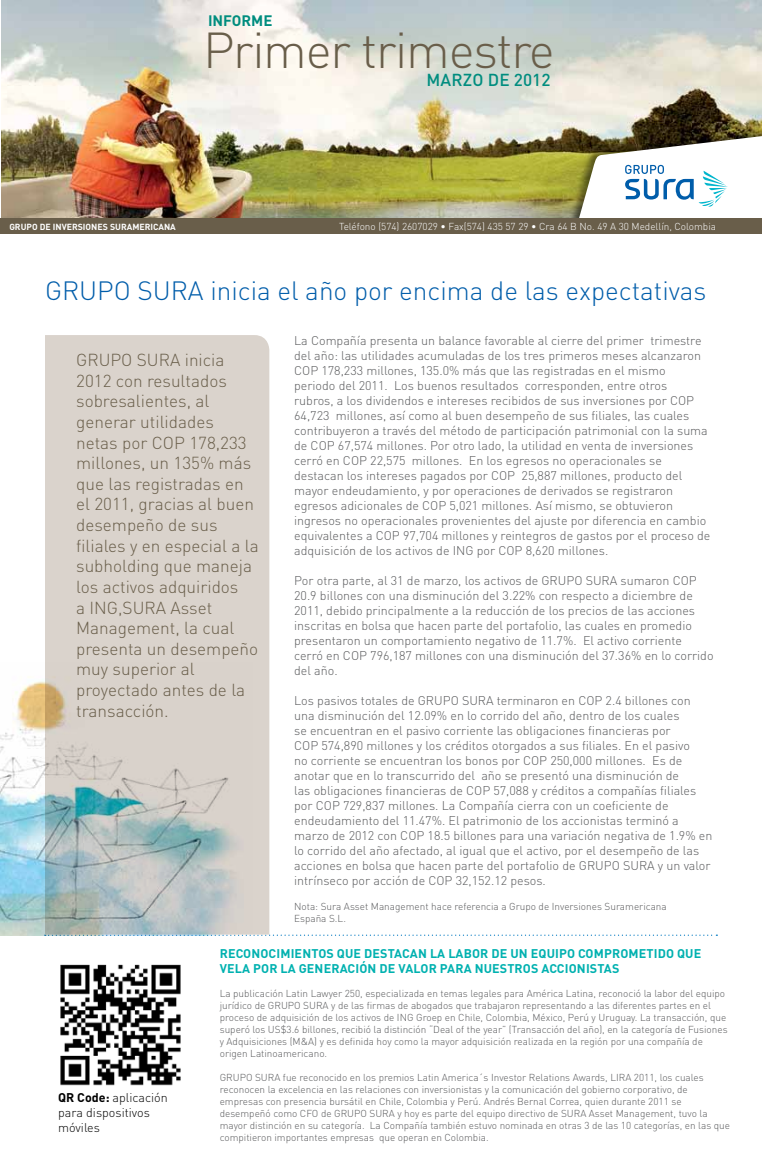
<style>
.page{position:relative;width:762px;height:1170px;background:#fff}
.page>*{position:absolute;margin:0;border:0;box-sizing:border-box;transform-origin:0 0}
.t1{font:300 49.75px "DIN Pro";letter-spacing:-.025em;color:#695e4a}
.t2{font:300 26.12px "DIN Pro";color:#005daa}
.t3{font:300 17.12px/20.6px "DIN Pro";color:#695e4a}
.t4{font:500 17.12px "DIN Pro";letter-spacing:.01em;color:#008d7f}
.t5{font:700 15px "DIN Pro";color:#008d7f}
.t6{font:300 12.5px/15px "DIN Pro";color:#58595b}
.t7{font:700 12.5px "DIN Pro";letter-spacing:.01em;color:#00b1b0}
.t8{font:300 12.5px/15px "DIN Pro";color:#000}
.t9{font:300 10px/12px "DIN Pro";color:#58595b}
.t10{font:300 10px "DIN Pro";color:#fff}
.t11{font:700 8.75px "DIN Pro";color:#fff}
.s1{font-weight:700}
</style>
<div class="page">
<img style="left:1px;top:0;width:761px;height:218px">
<div style="left:538px;top:124px;width:224px;height:216px;background:#000;opacity:.49"></div>
<svg style="left:549px;top:132px;width:213px;height:86px"></svg>
<svg style="left:625px;top:165px;width:102px;height:42px"></svg>
<svg style="left:538px;top:234px;width:224px;height:106px"></svg>
<div style="left:0;top:218px;width:762px;height:16px;background:#695e4a"></div>
<svg style="left:252px;top:934px;width:465px;height:1px"></svg>
<img style="left:60px;top:964px;width:121px;height:122px">
<div style="left:45px;top:335px;width:224px;height:599px;background:#dad3cc"></div>
<img style="left:0;top:663px;width:252px;height:272px">
<p class="t5" style="left:208px;top:10px;width:66px">INFORME</p>
<h1 class="t1" style="left:203px;top:16px;width:353px">Primer trimestre</h1>
<h3 class="t4" style="left:426px;top:68px;width:126px">MARZO DE 2012</h3>
<p class="t11" style="left:9px;top:220px;width:168px">GRUPO DE INVERSIONES SURAMERICANA</p>
<p class="t10" style="left:339px;top:219px;width:378px">Teléfono (574) 2607029 • Fax(574) 435 57 29 • Cra 64 B No. 49 A 30 Medellín, Colombia</p>
<h2 class="t2" style="left:45px;top:272px;width:663px">GRUPO SURA inicia el año por encima de las expectativas</h2>
<p class="t6" style="left:294px;top:332px;width:418px">La Compañía presenta un balance favorable al cierre del primer trimestre del año: las utilidades acumuladas de los tres primeros meses alcanzaron COP 178,233 millones, 135.0% más que las registradas en el mismo<br>periodo del 2011. Los buenos resultados corresponden, entre otros<br>rubros, a los dividendos e intereses recibidos de sus inversiones por COP 64,723 millones, así como al buen desempeño de sus filiales, las cuales contribuyeron a través del método de participación patrimonial con la suma de COP 67,574 millones. Por otro lado, la utilidad en venta de inversiones cerró en COP 22,575 millones. En los egresos no operacionales se destacan los intereses pagados por COP 25,887 millones, producto del mayor endeudamiento, y por operaciones de derivados se registraron egresos adicionales de COP 5,021 millones. Así mismo, se obtuvieron ingresos no operacionales provenientes del ajuste por diferencia en cambio equivalentes a COP 97,704 millones y reintegros de gastos por el proceso de adquisición de los activos de ING por COP 8,620 millones.</p>
<p class="t6" style="left:294px;top:572px;width:421px">Por otra parte, al 31 de marzo, los activos de GRUPO SURA sumaron COP 20.9 billones con una disminución del 3.22% con respecto a diciembre de 2011, debido principalmente a la reducción de los precios de las acciones inscritas en bolsa que hacen parte del portafolio, las cuales en promedio presentaron un comportamiento negativo de 11.7%. El activo corriente cerró en COP 796,187 millones con una disminución del 37.36% en lo corrido del año.</p>
<p class="t6" style="left:294px;top:692px;width:420px">Los pasivos totales de GRUPO SURA terminaron en COP 2.4 billones con una disminución del 12.09% en lo corrido del año, dentro de los cuales<br>se encuentran en el pasivo corriente las obligaciones financieras por<br>COP 574,890 millones y los créditos otorgados a sus filiales. En el pasivo<br>no corriente se encuentran los bonos por COP 250,000 millones. Es de anotar que en lo transcurrido del año se presentó una disminución de<br>las obligaciones financieras de COP 57,088 y créditos a compañías filiales por COP 729,837 millones. La Compañía cierra con un coeficiente de endeudamiento del 11.47%. El patrimonio de los accionistas terminó a marzo de 2012 con COP 18.5 billones para una variación negativa de 1.9% en lo corrido del año afectado, al igual que el activo, por el desempeño de las acciones en bolsa que hacen parte del portafolio de GRUPO SURA y un valor intrínseco por acción de COP 32,152.12 pesos.</p>
<p class="t9" style="left:294px;top:899px;width:374px;line-height:12.5px">Nota: Sura Asset Management hace referencia a Grupo de Inversiones Suramericana<br>España S.L.</p>
<p class="t7" style="left:220px;top:944px;width:17px">RECONOCIMIEN</p>
<p class="t7" style="left:311px;top:944px;width:62px">TOS QUE DES</p>
<p class="t7" style="left:388px;top:944px;width:16px">TACAN</p>
<p class="t7" style="left:430px;top:944px;width:125px">LA LABOR DE UN EQUIPO</p>
<p class="t7" style="left:578px;top:944px;width:10px">COMPROME</p>
<p class="t7" style="left:646px;top:944px;width:15px">TIDO</p>
<p class="t7" style="left:677px;top:944px;width:17px">QUE</p>
<p class="t7" style="left:220px;top:959px;width:43px">VELAPOR</p>
<p class="t7" style="left:280px;top:959px;width:27px">LA GENERACI</p>
<p class="t7" style="left:359px;top:959px;width:90px">ÓNDE VALOR PARA</p>
<p class="t7" style="left:475px;top:959px;width:9px">NUES</p>
<p class="t7" style="left:507px;top:959px;width:16px">TROS</p>
<p class="t7" style="left:541px;top:959px;width:8px">ACCIONIS</p>
<p class="t7" style="left:597px;top:959px;width:15px">TAS</p>
<p class="t9" style="left:220px;top:986px;width:509px">La publicación Latin Lawyer 250, especializada en temas legales para América Latina, reconoció la labor del equipo jurídico de GRUPO SURA y de las firmas de abogados que trabajaron representando a las diferentes partes en el proceso de adquisición de los activos de ING Groep en Chile, Colombia, México, Perú y Uruguay. La transacción, que superó los US$3.6 billones, recibió la distinción “Deal of the year” (Transacción del año), en la categoría de Fusiones y Adquisiciones (M&amp;A) y es definida hoy como la mayor adquisición realizada en la región por una compañía de origen Latinoamericano.</p>
<p class="t9" style="left:220px;top:1070px;width:512px">GRUPO SURA fue reconocido en los premios Latin America´s Investor Relations Awards, LIRA 2011, los cuales reconocen la excelencia en las relaciones con inversionistas y la comunicación del gobierno corporativo, de empresas con presencia bursátil en Chile, Colombia y Perú. Andrés Bernal Correa, quien durante 2011 se desempeñó como CFO de GRUPO SURA y hoy es parte del equipo directivo de SURA Asset Management, tuvo la mayor distinción en su categoría. La Compañía también estuvo nominada en otras 3 de las 10 categorías, en las que compitieron importantes empresas que operan en Colombia.</p>
<p class="t3" style="left:76px;top:349px;width:184px">GRUPO SURA inicia<br>2012 con resultados sobresalientes, al generar utilidades netas por COP 178,233 millones, un 135% más que las registradas en el 2011, gracias al buen desempeño de sus filiales y en especial a la subholding que maneja los activos adquiridos<br>a ING,SURA Asset<br>Management, la cual presenta un desempeño muy superior al proyectado antes de la transacción.</p>
<p class="t8" style="left:58px;top:1088px;width:111px"><span class="s1">QR CODE:</span> aplicación para dispositivos móviles</p>
</div>
